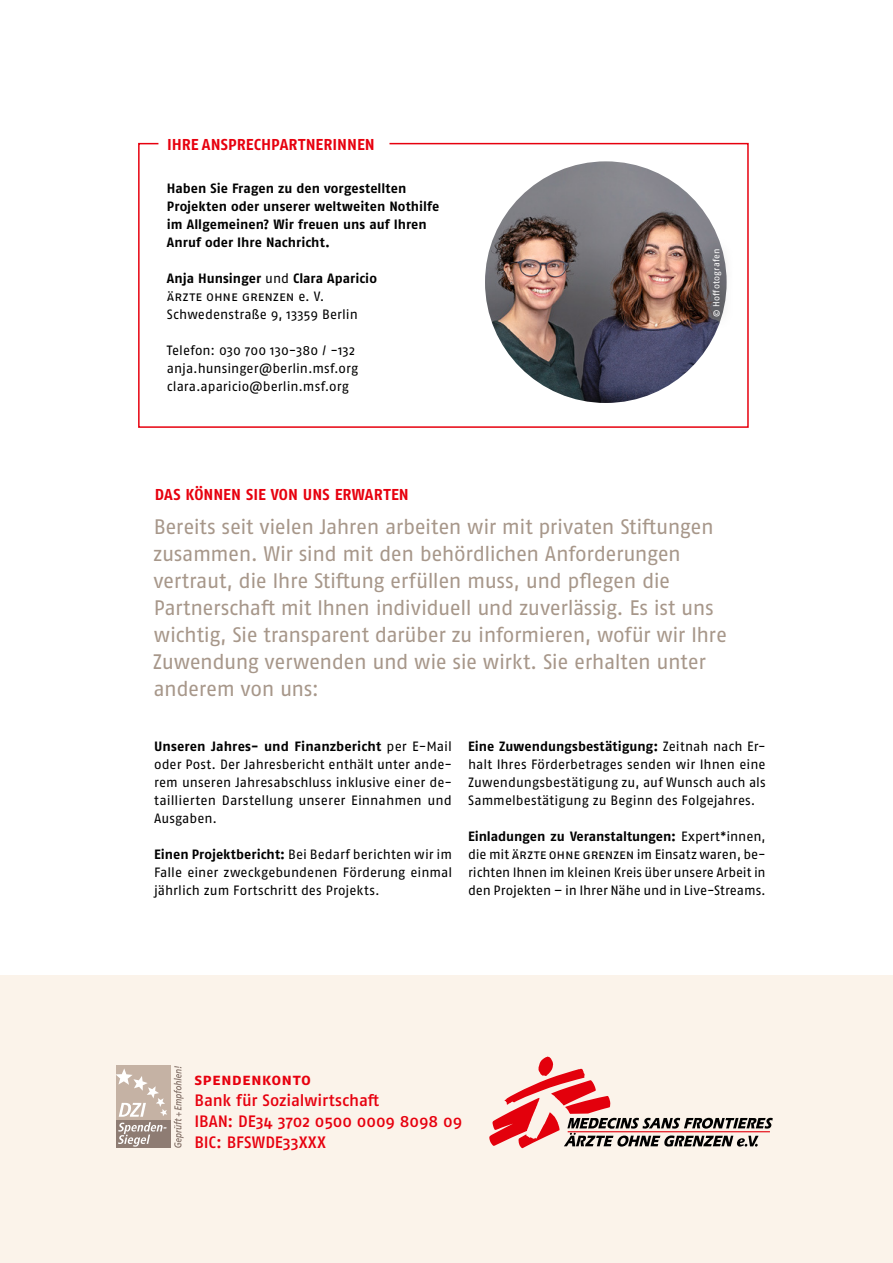
<style>
.page{position:relative;width:893px;height:1263px;background:#fff}
.page>*{position:absolute;margin:0;border:0;box-sizing:border-box;transform-origin:0 0}
.t1{font:21px/27px "Fago OT";letter-spacing:-.025em;color:#a7978a}
.t2{font:500 16.5px/21px "Fago OT";letter-spacing:-.005em;color:#e7000e}
.t3{font:700 16.5px "Fago OT";letter-spacing:.01em;color:#e7000e}
.t4{font:700 15.75px "Fago OT";letter-spacing:.005em;color:#e7000e}
.t5{font:13.5px/18px "Fago OT";color:#000;text-align:justify}
.t6{font:700 13.5px/18px "Fago OT";color:#000}
.t7{font:9px "Fago OT";color:#fff}
.s1{font-weight:700}
</style>
<div class="page">
<div style="left:0;top:975px;width:893px;height:288px;background:#fbf3ea"></div>
<div style="left:116px;top:1065px;width:54px;height:54px;background:#c5b2a4"></div>
<div style="left:116px;top:1121px;width:54px;height:27px;background:#8e7c73"></div>
<svg style="left:116px;top:1068px;width:51px;height:79px"></svg>
<svg style="left:174px;top:1066px;width:10px;height:82px"></svg>
<svg style="left:489px;top:1056px;width:284px;height:92px"></svg>
<svg style="left:138px;top:142px;width:611px;height:286px"></svg>
<img style="left:485px;top:161px;width:242px;height:242px;border-radius:121px">
<div style="left:698px;top:235px;width:37px;height:96px;background:#000;opacity:.6"></div>
<p class="t4" style="left:167px;top:135px;width:209px">IHRE ANSPRECHPARTNERINNEN</p>
<p class="t6" style="left:167px;top:179px;width:274px">Haben Sie Fragen zu den vorgestellten Projekten oder unserer weltweiten Nothilfe im Allgemeinen? Wir freuen uns auf Ihren Anruf oder Ihre Nachricht.</p>
<p class="t5" style="left:167px;top:269px;width:211px;text-align:left"><span class="s1">Anja Hunsinger</span> und <span class="s1">Clara Aparicio </span>ärzte ohne grenzen e. V.<br>Schwedenstraße 9, 13359 Berlin</p>
<p class="t5" style="left:167px;top:341px;width:193px;text-align:left">Telefon: 030 700 130-380 / -132 anja.hunsinger@berlin.msf.org clara.aparicio@berlin.msf.org</p>
<p class="t7" style="left:711px;top:317px;width:70px;rotate:-90deg">© Hoffotografen</p>
<p class="t4" style="left:155px;top:485px;width:256px">DAS KÖNNEN SIE VON UNS ERWARTEN</p>
<p class="t1" style="left:153px;top:514px;width:576px">Bereits seit vielen Jahren arbeiten wir mit privaten Stiftungen zusammen. Wir sind mit den behördlichen Anforderungen vertraut, die Ihre Stiftung erfüllen muss, und pflegen die Partnerschaft mit Ihnen individuell und zuverlässig. Es ist uns wichtig, Sie transparent darüber zu informieren, wofür wir Ihre Zuwendung verwenden und wie sie wirkt. Sie erhalten unter anderem von uns:</p>
<p class="t5" style="left:154px;top:737px;width:300px"><span class="s1">Unseren Jahres- und Finanzbericht</span> per E-Mail oder Post. Der Jahresbericht enthält unter ande&shy;rem unseren Jahresabschluss inklusive einer de&shy;taillierten Darstellung unserer Einnahmen und Ausgaben.</p>
<p class="t5" style="left:154px;top:845px;width:300px"><span class="s1">Einen Projektbericht:</span> Bei Bedarf berichten wir im Falle einer zweckgebundenen Förderung einmal jährlich zum Fortschritt des Projekts.</p>
<p class="t5" style="left:468px;top:737px;width:299px"><span class="s1">Eine Zuwendungsbestätigung:</span> Zeitnah nach Er&shy;halt Ihres Förderbetrages senden wir Ihnen eine Zuwendungsbestätigung zu, auf Wunsch auch als Sammelbestätigung zu Beginn des Folgejahres.</p>
<p class="t5" style="left:468px;top:827px;width:299px"><span class="s1">Einladungen zu Veranstaltungen:</span> Expert*innen, die mit ärzte ohne grenzen im Einsatz waren, be&shy;richten Ihnen im kleinen Kreis über unsere Arbeit in den Projekten – in Ihrer Nähe und in Live-Streams.</p>
<p class="t3" style="left:194px;top:1069px;width:118px">spendenkonto</p>
<p class="t2" style="left:194px;top:1090px;width:269px">Bank für Sozialwirtschaft<br>IBAN: DE34 3702 0500 0009 8098 09<br>BIC: BFSWDE33XXX</p>
</div>
